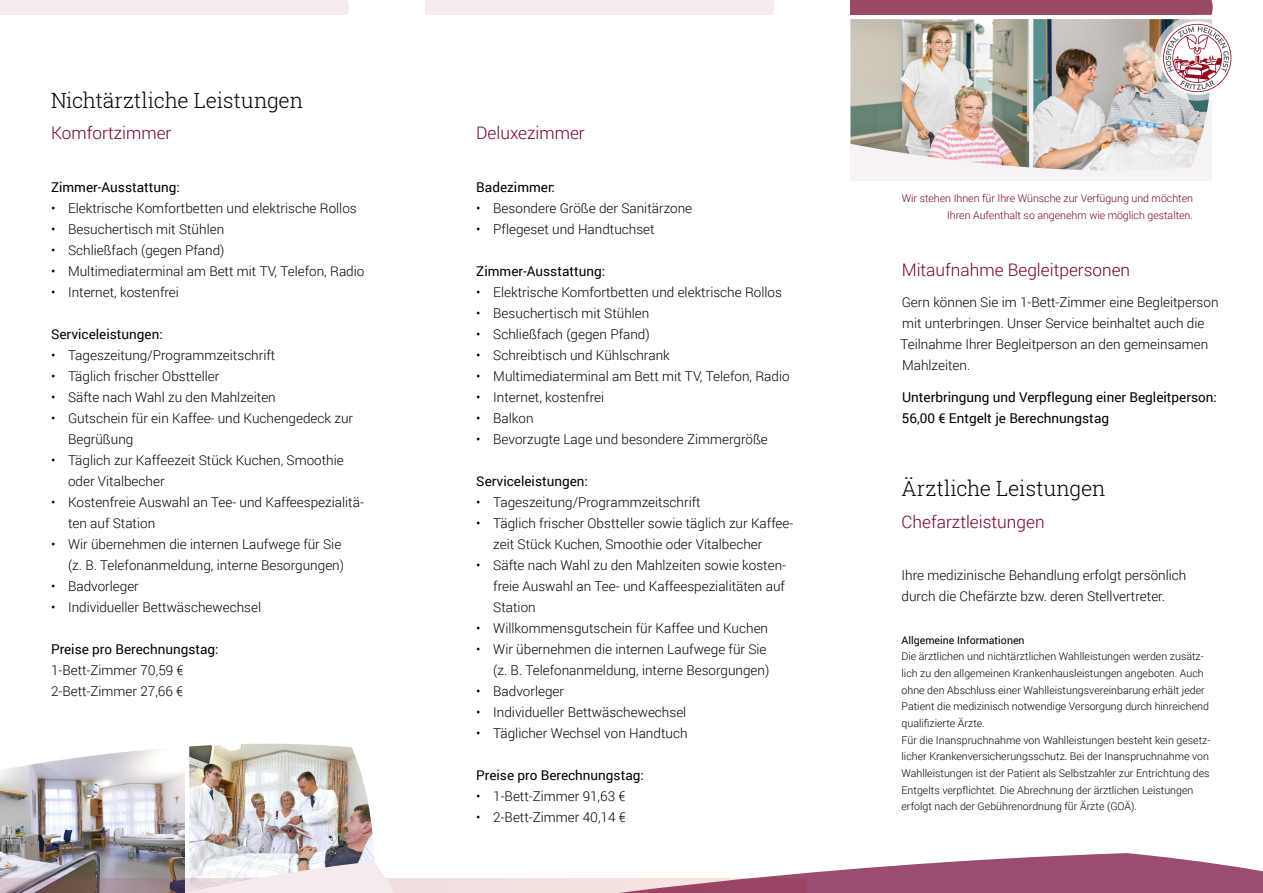
<style>
.page{position:relative;width:1263px;height:893px;background:#fff}
.page>*{position:absolute;margin:0;border:0;box-sizing:border-box;transform-origin:0 0}
.t1{font:300 21px "Roboto Slab";letter-spacing:-.01em;color:#000}
.t2{font:300 17.25px "Roboto";color:#720031}
.t3{font:300 13.5px/21px "Roboto";color:#000}
.t4{font:13.5px/21px "Roboto";color:#000}
.t5{font:300 10.65px/16.6px "Roboto";color:#000}
.t6{font:300 10.65px/16.6px "Roboto";letter-spacing:-.005em;color:#720031;text-align:right}
.t7{font:10.65px "Roboto";color:#000}
</style>
<div class="page">
<img style="left:0;top:749px;width:185px;height:112px">
<img style="left:189px;top:744px;width:185px;height:117px">
<div style="left:0;top:0;width:349px;height:15px;background:#f5ebed"></div>
<div style="left:425px;top:0;width:349px;height:15px;background:#f5ebed"></div>
<div style="left:0;top:879px;width:806px;height:14px;background:#f2e0e0"></div>
<svg style="left:524px;top:853px;width:739px;height:40px"></svg>
<svg style="left:1196px;top:0;width:17px;height:15px"></svg>
<div style="left:850px;top:0;width:346px;height:15px;background:#994961"></div>
<svg style="left:0;top:861px;width:480px;height:32px"></svg>
<div style="left:850px;top:19px;width:362px;height:162px;background:#f7f2f3"></div>
<img style="left:850px;top:19px;width:179px;height:148px">
<img style="left:1033px;top:19px;width:176px;height:152px">
<svg style="left:1154px;top:15px;width:86px;height:86px"></svg>
<svg style="left:1160px;top:21px;width:74px;height:74px"></svg>
<svg style="left:1163px;top:24px;width:68px;height:68px"></svg>
<h1 class="t1" style="left:51px;top:86px;width:254px">Nichtärztliche Leistungen</h1>
<p class="t2" style="left:51px;top:121px;width:122px">Komfortzimmer</p>
<p class="t2" style="left:476px;top:121px;width:110px">Deluxezimmer</p>
<p class="t4" style="left:51px;top:176px;width:130px">Zimmer-Ausstattung:</p>
<p class="t3" style="left:51px;top:197px;width:307px">• Elektrische Komfortbetten und elektrische Rollos</p>
<p class="t3" style="left:51px;top:218px;width:175px">• Besuchertisch mit Stühlen</p>
<p class="t3" style="left:51px;top:239px;width:175px">• Schließfach (gegen Pfand)</p>
<p class="t3" style="left:51px;top:260px;width:315px">• Multimediaterminal am Bett mit TV, Telefon, Radio</p>
<p class="t3" style="left:51px;top:281px;width:129px">• Internet, kostenfrei</p>
<p class="t4" style="left:51px;top:323px;width:113px">Serviceleistungen:</p>
<p class="t3" style="left:51px;top:344px;width:226px">• Tageszeitung/Programmzeitschrift</p>
<p class="t3" style="left:51px;top:365px;width:170px">• Täglich frischer Obstteller</p>
<p class="t3" style="left:51px;top:386px;width:226px">• Säfte nach Wahl zu den Mahlzeiten</p>
<p class="t3" style="left:68px;top:407px;width:287px;text-indent:-17px">• Gutschein für ein Kaffee- und Kuchengedeck zur<br>Begrüßung</p>
<p class="t3" style="left:68px;top:449px;width:277px;text-indent:-17px">• Täglich zur Kaffeezeit Stück Kuchen, Smoothie oder Vitalbecher</p>
<p class="t3" style="left:68px;top:491px;width:297px;text-indent:-17px">• Kostenfreie Auswahl an Tee- und Kaffeespezialitä&shy;ten auf Station</p>
<p class="t3" style="left:51px;top:533px;width:295px;text-align:right">• Wir übernehmen die internen Laufwege für Sie (z. B. Telefonanmeldung, interne Besorgungen)</p>
<p class="t3" style="left:51px;top:575px;width:89px">• Badvorleger</p>
<p class="t3" style="left:51px;top:596px;width:212px">• Individueller Bettwäschewechsel</p>
<p class="t4" style="left:51px;top:638px;width:169px">Preise pro Berechnungstag:</p>
<p class="t3" style="left:51px;top:659px;width:134px">1-Bett-Zimmer 70,59 €<br>2-Bett-Zimmer 27,66 €</p>
<p class="t4" style="left:476px;top:176px;width:80px">Badezimmer:</p>
<p class="t3" style="left:476px;top:197px;width:217px">• Besondere Größe der Sanitärzone</p>
<p class="t3" style="left:476px;top:218px;width:180px">• Pflegeset und Handtuchset</p>
<p class="t4" style="left:476px;top:260px;width:130px">Zimmer-Ausstattung:</p>
<p class="t3" style="left:476px;top:281px;width:307px">• Elektrische Komfortbetten und elektrische Rollos</p>
<p class="t3" style="left:476px;top:302px;width:175px">• Besuchertisch mit Stühlen</p>
<p class="t3" style="left:476px;top:323px;width:175px">• Schließfach (gegen Pfand)</p>
<p class="t3" style="left:476px;top:344px;width:195px">• Schreibtisch und Kühlschrank</p>
<p class="t3" style="left:476px;top:365px;width:315px">• Multimediaterminal am Bett mit TV, Telefon, Radio</p>
<p class="t3" style="left:476px;top:386px;width:129px">• Internet, kostenfrei</p>
<p class="t3" style="left:476px;top:407px;width:59px">• Balkon</p>
<p class="t3" style="left:476px;top:428px;width:293px">• Bevorzugte Lage und besondere Zimmergröße</p>
<p class="t4" style="left:476px;top:470px;width:113px">Serviceleistungen:</p>
<p class="t3" style="left:476px;top:491px;width:226px">• Tageszeitung/Programmzeitschrift</p>
<p class="t3" style="left:493px;top:512px;width:302px;text-indent:-17px">• Täglich frischer Obstteller sowie täglich zur Kaffee&shy;zeit Stück Kuchen, Smoothie oder Vitalbecher</p>
<p class="t3" style="left:493px;top:554px;width:294px;text-align:justify;text-indent:-17px">• Säfte nach Wahl zu den Mahlzeiten sowie kosten&shy;freie Auswahl an Tee- und Kaffeespezialitäten auf Station</p>
<p class="t3" style="left:476px;top:617px;width:293px">• Willkommensgutschein für Kaffee und Kuchen</p>
<p class="t3" style="left:476px;top:638px;width:295px;text-align:right">• Wir übernehmen die internen Laufwege für Sie (z. B. Telefonanmeldung, interne Besorgungen)</p>
<p class="t3" style="left:476px;top:680px;width:89px">• Badvorleger</p>
<p class="t3" style="left:476px;top:701px;width:212px">• Individueller Bettwäschewechsel</p>
<p class="t3" style="left:476px;top:722px;width:213px">• Täglicher Wechsel von Handtuch</p>
<p class="t4" style="left:476px;top:764px;width:169px">Preise pro Berechnungstag:</p>
<p class="t3" style="left:476px;top:785px;width:151px">• 1-Bett-Zimmer 91,63 €</p>
<p class="t3" style="left:476px;top:806px;width:151px">• 2-Bett-Zimmer 40,14 €</p>
<p class="t6" style="left:902px;top:190px;width:293px">Wir stehen Ihnen für Ihre Wünsche zur Verfügung und möchten<br>Ihren Aufenthalt so angenehm wie möglich gestalten.</p>
<p class="t2" style="left:902px;top:257px;width:230px">Mitaufnahme Begleitpersonen</p>
<p class="t3" style="left:900px;top:291px;width:320px">Gern können Sie im 1-Bett-Zimmer eine Begleitperson mit unterbringen. Unser Service beinhaltet auch die Teilnahme Ihrer Begleitperson an den gemeinsamen Mahlzeiten.</p>
<p class="t4" style="left:902px;top:386px;width:316px">Unterbringung und Verpflegung einer Begleitperson:<br>56,00 € Entgelt je Berechnungstag</p>
<h1 class="t1" style="left:901px;top:474px;width:206px">Ärztliche Leistungen</h1>
<p class="t2" style="left:901px;top:509px;width:145px">Chefarztleistungen</p>
<p class="t3" style="left:901px;top:564px;width:286px">Ihre medizinische Behandlung erfolgt persönlich durch die Chefärzte bzw. deren Stellvertreter.</p>
<p class="t7" style="left:901px;top:632px;width:125px">Allgemeine Informationen</p>
<p class="t5" style="left:901px;top:648px;width:310px">Die ärztlichen und nichtärztlichen Wahlleistungen werden zusätz&shy;lich zu den allgemeinen Krankenhausleistungen angeboten. Auch ohne den Abschluss einer Wahlleistungsvereinbarung erhält jeder Patient die medizinisch notwendige Versorgung durch hinreichend qualifizierte Ärzte.<br>Für die Inanspruchnahme von Wahlleistungen besteht kein gesetz&shy;licher Krankenversicherungsschutz. Bei der Inanspruchnahme von Wahlleistungen ist der Patient als Selbstzahler zur Entrichtung des Entgelts verpflichtet. Die Abrechnung der ärztlichen Leistungen erfolgt nach der Gebührenordnung für Ärzte (GOÄ).</p>
</div>
